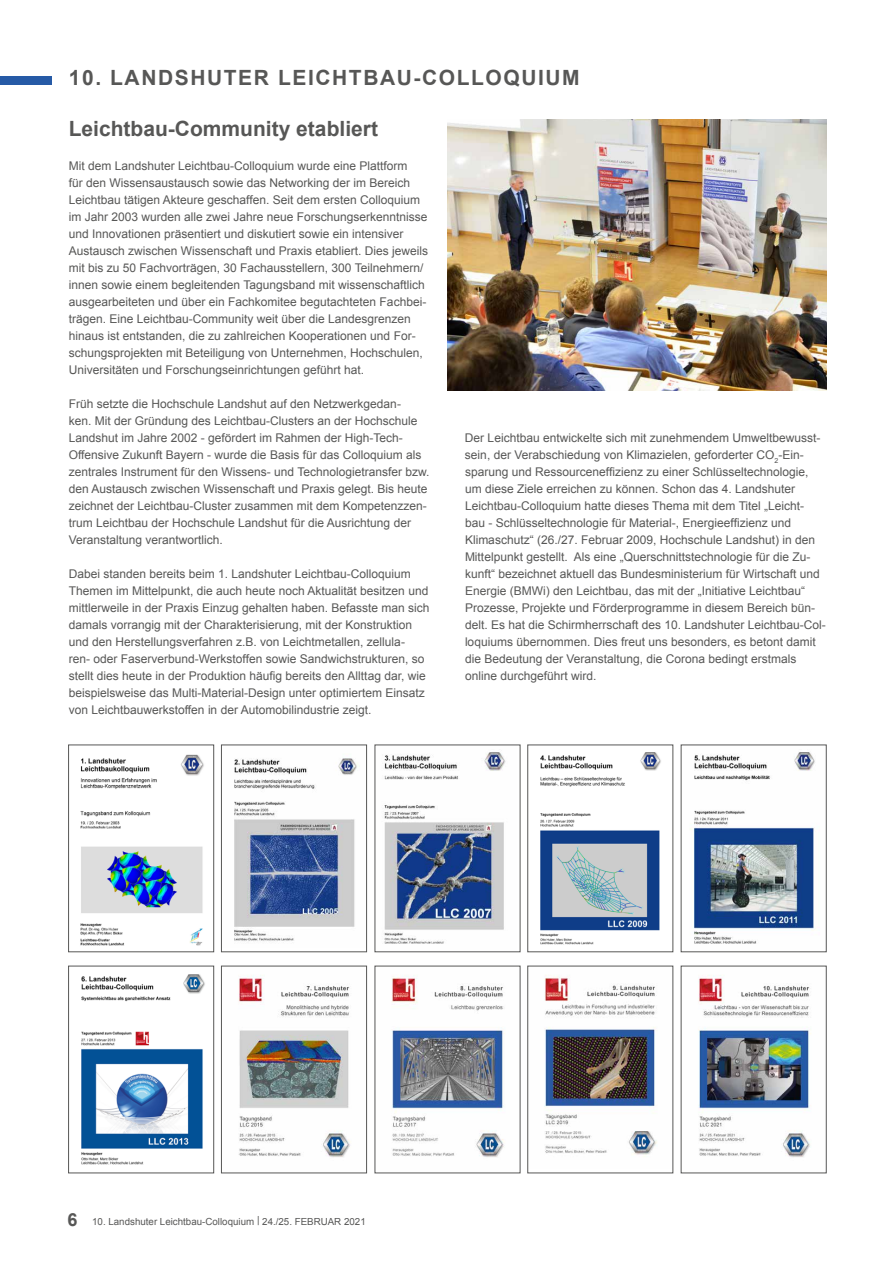
<style>
.page{position:relative;width:893px;height:1263px;background:#fff}
.page>*{position:absolute;margin:0;border:0;box-sizing:border-box;transform-origin:0 0}
.t1{font:700 21px "Arial";letter-spacing:.075em;color:#575756}
.t2{font:700 21px "Arial";color:#575756}
.t3{font:700 18px "Arial";color:#575756}
.t4{font:12px/17px "Arial";color:#575756}
.t5{font:9.75px "Arial";color:#575756}
</style>
<div class="page">
<div style="left:0;top:77px;width:52px;height:8px;background:#265aa6"></div>
<img style="left:80px;top:754px;width:124px;height:192px">
<div style="left:68px;top:744px;width:146px;height:208px;border:1px solid #575756"></div>
<img style="left:234px;top:758px;width:124px;height:183px">
<div style="left:221px;top:744px;width:146px;height:208px;border:1px solid #575756"></div>
<img style="left:384px;top:752px;width:122px;height:192px">
<img style="left:540px;top:752px;width:121px;height:193px">
<div style="left:527px;top:744px;width:146px;height:208px;border:1px solid #575756"></div>
<img style="left:690px;top:752px;width:126px;height:192px">
<div style="left:681px;top:744px;width:146px;height:208px;border:1px solid #575756"></div>
<img style="left:81px;top:974px;width:124px;height:191px">
<div style="left:68px;top:966px;width:146px;height:207px;border:1px solid #575756"></div>
<img style="left:238px;top:975px;width:112px;height:182px">
<div style="left:221px;top:966px;width:146px;height:207px;border:1px solid #575756"></div>
<img style="left:391px;top:976px;width:114px;height:181px">
<img style="left:544px;top:975px;width:113px;height:182px">
<div style="left:527px;top:966px;width:146px;height:207px;border:1px solid #575756"></div>
<img style="left:698px;top:975px;width:113px;height:182px">
<div style="left:681px;top:966px;width:146px;height:207px;border:1px solid #575756"></div>
<img style="left:448px;top:119px;width:379px;height:271px">
<h1 class="t1" style="left:69px;top:64px;width:512px">10. LANDSHUTER LEICHTBAU-COLLOQUIUM</h1>
<h1 class="t2" style="left:69px;top:115px;width:311px">Leichtbau-Community etabliert</h1>
<p class="t4" style="left:69px;top:158px;width:361px">Mit dem Landshuter Leichtbau-Colloquium wurde eine Plattform<br>für den Wissensaustausch sowie das Networking der im Bereich Leichtbau tätigen Akteure geschaffen. Seit dem ersten Colloquium im Jahr 2003 wurden alle zwei Jahre neue Forschungserkenntnisse und Innovationen präsentiert und diskutiert sowie ein intensiver Austausch zwischen Wissenschaft und Praxis etabliert. Dies jeweils mit bis zu 50 Fachvorträgen, 30 Fachausstellern, 300 Teilnehmern/ innen sowie einem begleitenden Tagungsband mit wissenschaftlich ausgearbeiteten und über ein Fachkomitee begutachteten Fachbei&shy;trägen. Eine Leichtbau-Community weit über die Landesgrenzen hinaus ist entstanden, die zu zahlreichen Kooperationen und For&shy;schungsprojekten mit Beteiligung von Unternehmen, Hochschulen, Universitäten und Forschungseinrichtungen geführt hat.</p>
<p class="t4" style="left:69px;top:396px;width:362px">Früh setzte die Hochschule Landshut auf den Netzwerkgedan-<br>ken. Mit der Gründung des Leichtbau-Clusters an der Hochschule Landshut im Jahre 2002 - gefördert im Rahmen der High-Tech-Offensive Zukunft Bayern - wurde die Basis für das Colloquium als zentrales Instrument für den Wissens- und Technologietransfer bzw. den Austausch zwischen Wissenschaft und Praxis gelegt. Bis heute zeichnet der Leichtbau-Cluster zusammen mit dem Kompetenzzen&shy;trum Leichtbau der Hochschule Landshut für die Ausrichtung der Veranstaltung verantwortlich.</p>
<p class="t4" style="left:69px;top:566px;width:362px">Dabei standen bereits beim 1. Landshuter Leichtbau-Colloquium Themen im Mittelpunkt, die auch heute noch Aktualität besitzen und mittlerweile in der Praxis Einzug gehalten haben. Befasste man sich damals vorrangig mit der Charakterisierung, mit der Konstruktion und den Herstellungsverfahren z.B. von Leichtmetallen, zellula-<br>ren- oder Faserverbund-Werkstoffen sowie Sandwichstrukturen, so stellt dies heute in der Produktion häufig bereits den Allttag dar, wie beispielsweise das Multi-Material-Design unter optimiertem Einsatz von Leichtbauwerkstoffen in der Automobilindustrie zeigt.</p>
<p class="t4" style="left:465px;top:430px;width:362px">Der Leichtbau entwickelte sich mit zunehmendem Umweltbewusst&shy;sein, der Verabschiedung von Klimazielen, geforderter CO<sub>2</sub>-Ein&shy;sparung und Ressourceneffizienz zu einer Schlüsseltechnologie, um diese Ziele erreichen zu können. Schon das 4. Landshuter Leichtbau-Colloquium hatte dieses Thema mit dem Titel „Leicht&shy;bau - Schlüsseltechnologie für Material-, Energieeffizienz und Klimaschutz“ (26./27. Februar 2009, Hochschule Landshut) in den Mittelpunkt gestellt. Als eine „Querschnittstechnologie für die Zu&shy;kunft“ bezeichnet aktuell das Bundesministerium für Wirtschaft und Energie (BMWi) den Leichtbau, das mit der „Initiative Leichtbau“ Prozesse, Projekte und Förderprogramme in diesem Bereich bün&shy;delt. Es hat die Schirmherrschaft des 10. Landshuter Leichtbau-Col&shy;loquiums übernommen. Dies freut uns besonders, es betont damit die Bedeutung der Veranstaltung, die Corona bedingt erstmals online durchgeführt wird.</p>
<h2 class="t3" style="left:68px;top:1208px;width:12px">6</h2>
<p class="t5" style="left:92px;top:1215px;width:275px">10. Landshuter Leichtbau-Colloquium | 24./25. FEBRUAR 2021</p>
</div>
